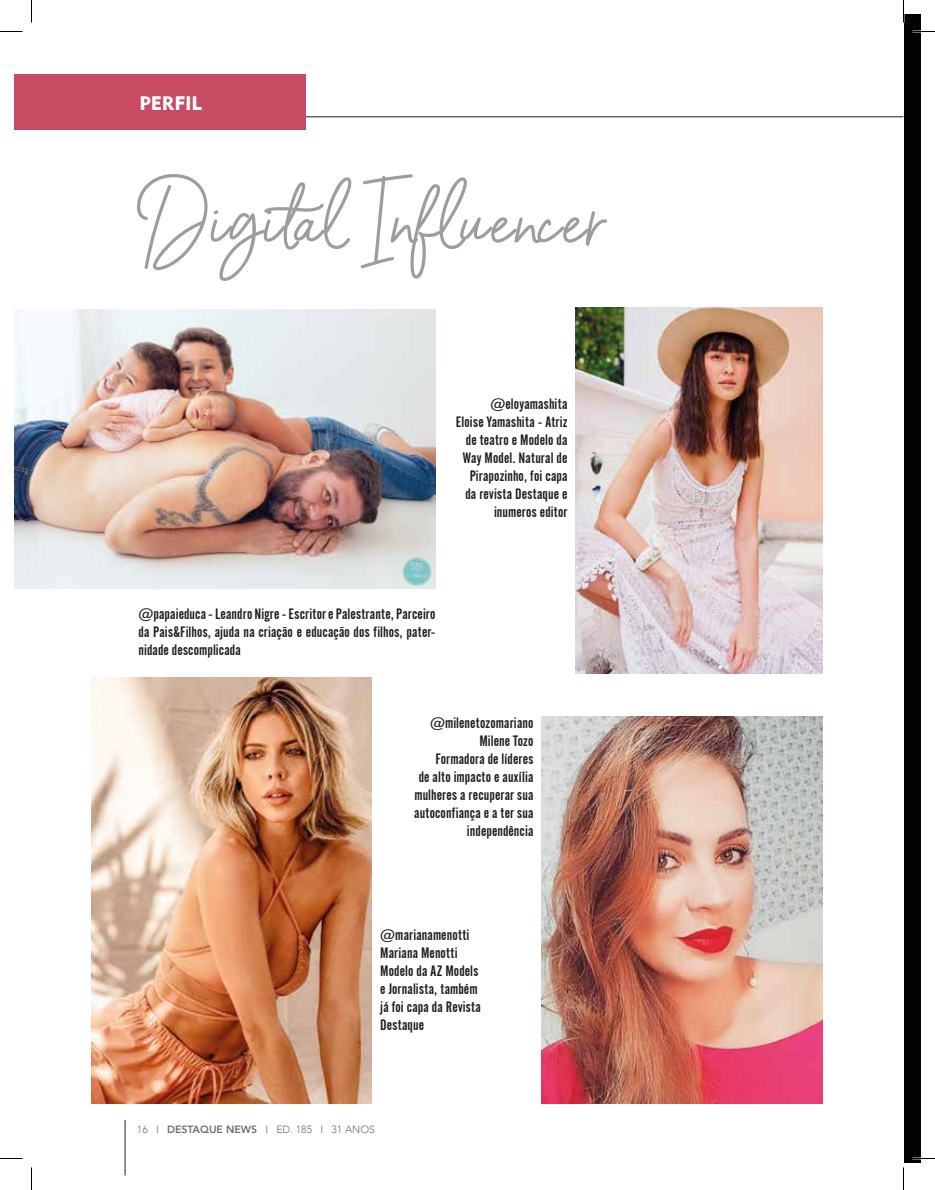
<style>
.page{position:relative;width:935px;height:1190px;background:#fff}
.page>*{position:absolute;margin:0;border:0;box-sizing:border-box;transform-origin:0 0}
.t1{font:69px "Barcelony";letter-spacing:.025em;color:#9d9d9c}
.t2{font:19.5px "Geometric 415 BT Black A";letter-spacing:-.005em;color:#fff}
.t3{font:15px/18px "Alternate Gothic No 2 BT";letter-spacing:.01em;color:#1d1d1b;text-align:right}
.t4{font:300 10.5px "Avenir LT";color:#706f6f}
.s1{font-family:"Avenir LT Std";font-weight:800}
</style>
<div class="page">
<hr style="left:14px;top:116px;width:889px;height:1px;background:#1d1d1b">
<hr style="left:125px;top:1120px;width:1px;height:55px;background:#1d1d1b">
<div style="left:14px;top:74px;width:292px;height:56px;background:#c64b63"></div>
<img style="left:575px;top:307px;width:247px;height:367px">
<img style="left:542px;top:716px;width:280px;height:387px">
<img style="left:92px;top:678px;width:280px;height:425px">
<img style="left:14px;top:310px;width:421px;height:279px">
<div style="left:905px;top:15px;width:15px;height:1147px;background:#020304"></div>
<hr style="left:912px;top:1157px;width:23px;height:2px;background:#fff">
<svg style="left:0;top:31px;width:22px;height:1px"></svg>
<svg style="left:912px;top:31px;width:23px;height:1px"></svg>
<svg style="left:0;top:1158px;width:22px;height:1px"></svg>
<svg style="left:912px;top:1158px;width:23px;height:1px"></svg>
<svg style="left:31px;top:0;width:1px;height:22px"></svg>
<svg style="left:31px;top:1167px;width:1px;height:23px"></svg>
<svg style="left:903px;top:0;width:1px;height:22px"></svg>
<svg style="left:903px;top:1167px;width:1px;height:23px"></svg>
<h2 class="t2" style="left:140px;top:92px;width:64px">PERFIL</h2>
<h1 class="t1" style="left:140px;top:176px;width:470px">Digital Influencer</h1>
<p class="t3" style="left:456px;top:395px;width:113px">@eloyamashita<br>Eloise Yamashita - Atriz de teatro e Modelo da<br>Way Model. Natural de<br>Pirapozinho, foi capa da revista Destaque e inumeros editor</p>
<p class="t3" style="left:138px;top:605px;width:299px;text-align:justify">@papaieduca - Leandro Nigre - Escritor e Palestrante, Parceiro da Pais&amp;Filhos, ajuda na criação e educação dos filhos, pater&shy;nidade descomplicada</p>
<p class="t3" style="left:414px;top:713px;width:121px">@milenetozomariano<br>Milene Tozo<br>Formadora de líderes<br>de alto impacto e auxília mulheres a recuperar sua autoconfiança e a ter sua independência</p>
<p class="t3" style="left:380px;top:926px;width:102px;text-align:left">@marianamenotti<br>Mariana Menotti<br>Modelo da AZ Models e Jornalista, também já foi capa da Revista<br>Destaque</p>
<p class="t4" style="left:137px;top:1123px;width:239px">16 I <span class="s1">DESTAQUE NEWS</span> I ED. 185 I 31 ANOS</p>
</div>
